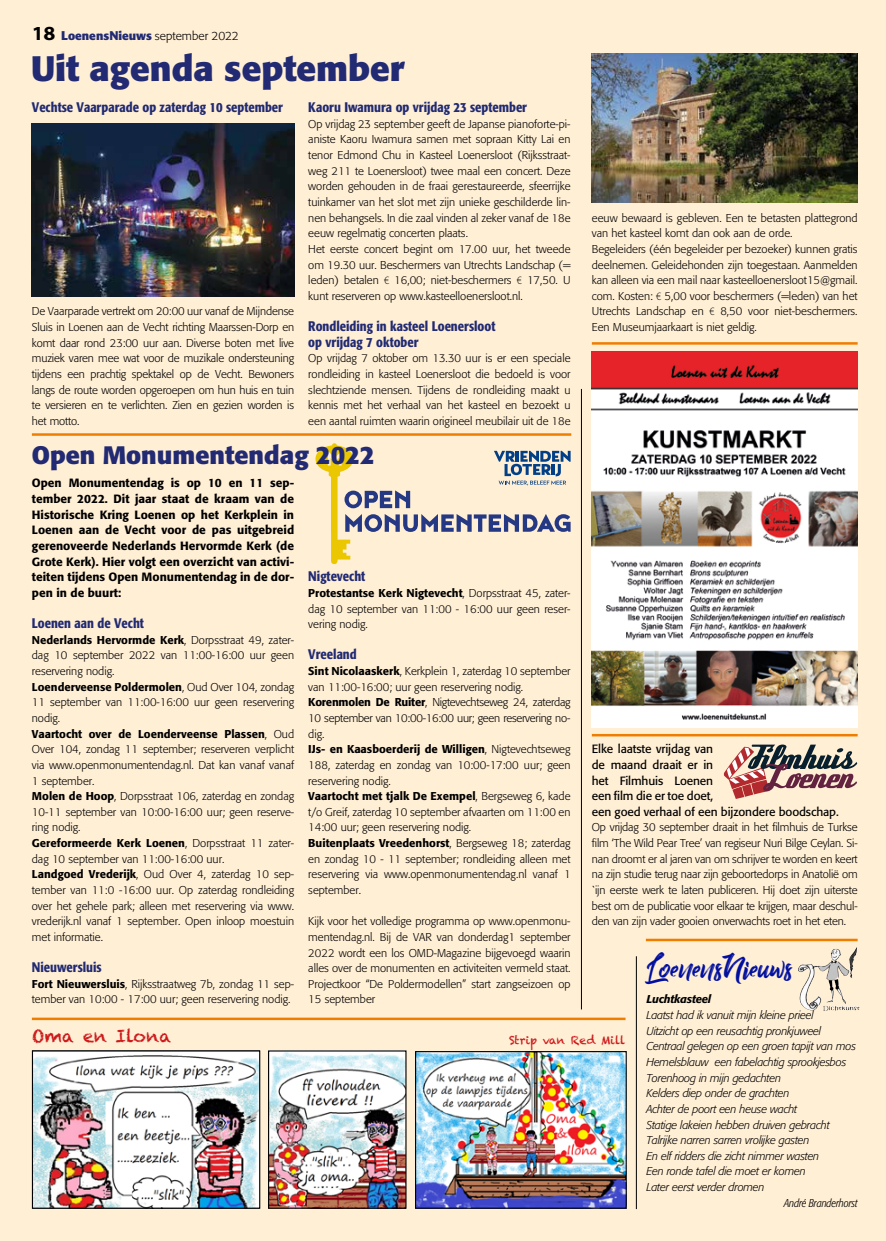
<style>
.page{position:relative;width:886px;height:1241px;background:#fff}
.page>*{position:absolute;margin:0;border:0;box-sizing:border-box;transform-origin:0 0}
.t1{font:36.25px "Billy Ohio";color:#000f9f}
.t2{font:700 35px "Formata";color:#212a72}
.t3{font:700 25px "Formata";color:#212a72}
.t4{font:17.5px "Chalkduster";color:#cd1719}
.t5{font:500 condensed 13.75px/15.6px "Formata";color:#212a72}
.t6{font:500 11.88px/15.6px "Formata";color:#000;text-align:justify}
.t7{font:11.88px/15.6px "Formata";letter-spacing:-.01em;color:#000}
.t8{font:300 11.88px "Formata";color:#000}
.t9{font:300 11.25px/15.6px "Formata";color:#000;text-align:justify}
.t10{font:italic 300 11.25px/15.6px "Formata";letter-spacing:-.02em;color:#000}
.t11{font:italic 300 condensed 11.25px "Formata";letter-spacing:-.02em;color:#000}
.t12{font:11.25px "Chalkduster";color:#cd1719}
.t13{font:italic 500 11.25px "Formata";letter-spacing:-.02em;color:#000}
.s1{font-family:"Myriad Pro";font-weight:700;font-stretch:semi-expanded;font-size:20px}
.s2{font-weight:700;font-size:12.5px;color:#212a72}
.s3{font-weight:700;color:#212a72}
.s4{font-family:"Myriad Pro";font-stretch:semi-condensed}
.s5{font-weight:500}
</style>
<div class="page">
<div style="left:0;top:0;width:886px;height:1240px;background:#ffefd5"></div>
<img style="left:802px;top:947px;width:55px;height:31px">
<hr style="left:636px;top:956px;width:1px;height:252px;background:#000">
<img style="left:34px;top:1052px;width:224px;height:154px">
<div style="left:32px;top:1050px;width:228px;height:158px;border:1px solid #000"></div>
<img style="left:270px;top:1052px;width:134px;height:154px">
<div style="left:268px;top:1050px;width:138px;height:158px;border:1px solid #000"></div>
<img style="left:417px;top:1052px;width:208px;height:154px">
<div style="left:415px;top:1050px;width:212px;height:158px;border:1px solid #000"></div>
<hr style="left:32px;top:433px;width:539px;height:2px;background:#ef7d00">
<img style="left:32px;top:123px;width:262px;height:174px">
<img style="left:592px;top:53px;width:265px;height:149px">
<svg style="left:315px;top:443px;width:255px;height:121px"></svg>
<hr style="left:32px;top:1017px;width:593px;height:2px;background:#ef7d00">
<hr style="left:646px;top:938px;width:211px;height:3px;background:#ef7d00">
<hr style="left:592px;top:342px;width:265px;height:2px;background:#ef7d00">
<hr style="left:581px;top:389px;width:1px;height:620px;background:#000">
<img style="left:592px;top:351px;width:265px;height:376px">
<hr style="left:592px;top:733px;width:265px;height:3px;background:#ef7d00">
<svg style="left:724px;top:744px;width:133px;height:54px"></svg>
<p class="t8" style="left:32px;top:29px;width:208px"><span class="s1">18</span> <span class="s2">L</span><span class="s3">oenens</span><span class="s2">N</span><span class="s3">ieuws</span> september 2022</p>
<h2 class="t2" style="left:31px;top:47px;width:375px">Uit agenda september</h2>
<p class="t5" style="left:32px;top:99px;width:253px">Vechtse Vaarparade op zaterdag 10 september</p>
<p class="t9" style="left:32px;top:304px;width:264px">De Vaarparade vertrekt om 20:00 uur vanaf de Mijndense Sluis in Loenen aan de Vecht richting Maarssen-Dorp en komt daar rond 23:00 uur aan. Diverse boten met live muziek varen mee wat voor de muzikale ondersteuning tijdens een prachtig spektakel op de Vecht. Bewoners langs de route worden opgeroepen om hun huis en tuin te versieren en te verlichten. Zien en gezien worden is het motto.</p>
<p class="t5" style="left:308px;top:99px;width:220px">Kaoru Iwamura op vrijdag 23 september</p>
<p class="t9" style="left:308px;top:116px;width:264px;text-align:left">Op vrijdag 23 september geeft de Japanse pianoforte-pi&shy;aniste Kaoru Iwamura samen met sopraan Kitty Lai en tenor Edmond Chu in Kasteel Loenersloot (Rijksstraat&shy;weg 211 te Loenersloot) twee maal een concert. Deze worden gehouden in de fraai gerestaureerde, sfeerrijke tuinkamer van het slot met zijn unieke geschilderde lin&shy;nen behangsels. In die zaal vinden al zeker vanaf de 18e eeuw regelmatig concerten plaats.<br>Het eerste concert begint om 17.00 uur, het tweede om 19.30 uur. Beschermers van Utrechts Landschap (= leden) betalen <span class="s4">€</span> 16,00; niet-beschermers <span class="s4">€</span> 17,50. U kunt reserveren op www.kasteelloenersloot.nl.</p>
<p class="t5" style="left:308px;top:318px;width:189px">Rondleiding in kasteel Loenersloot op vrijdag 7 oktober</p>
<p class="t9" style="left:308px;top:350px;width:264px">Op vrijdag 7 oktober om 13.30 uur is er een speciale rondleiding in kasteel Loenersloot die bedoeld is voor slechtziende mensen. Tijdens de rondleiding maakt u kennis met het verhaal van het kasteel en bezoekt u een aantal ruimten waarin origineel meubilair uit de 18e</p>
<p class="t9" style="left:592px;top:210px;width:267px;text-align:left">eeuw bewaard is gebleven. Een te betasten plattegrond van het kasteel komt dan ook aan de orde.<br>Begeleiders (één begeleider per bezoeker) kunnen gratis deelnemen. Geleidehonden zijn toegestaan. Aanmelden kan alleen via een mail naar kasteelloenersloot15@gmail. com. Kosten: <span class="s4">€</span> 5,00 voor beschermers (=leden) van het Utrechts Landschap en <span class="s4">€</span> 8,50 voor niet-beschermers.<br>Een Museumjaarkaart is niet geldig.</p>
<h3 class="t3" style="left:32px;top:439px;width:344px">Open Monumentendag 2022</h3>
<p class="t6" style="left:32px;top:475px;width:264px">Open Monumentendag is op 10 en 11 sep&shy;tember 2022. Dit jaar staat de kraam van de Historische Kring Loenen op het Kerkplein in Loenen aan de Vecht voor de pas uitgebreid gerenoveerde Nederlands Hervormde Kerk (de Grote Kerk). Hier volgt een overzicht van activi&shy;teiten tijdens Open Monumentendag in de dor&shy;pen in de buurt:</p>
<p class="t5" style="left:32px;top:615px;width:113px">Loenen aan de Vecht</p>
<p class="t9" style="left:32px;top:632px;width:264px;text-align:left"><span class="s5">Nederlands Hervormde Kerk</span>, Dorpsstraat 49, zater&shy;dag 10 september 2022 van 11:00-16:00 uur geen reservering nodig.<br><span class="s5">Loenderveense Poldermolen</span>, Oud Over 104, zondag 11 september van 11:00-16:00 uur geen reservering nodig.<br><span class="s5">Vaartocht over de Loenderveense Plassen</span>, Oud Over 104, zondag 11 september; reserveren verplicht via www.openmonumentendag.nl. Dat kan vanaf vanaf 1 september.<br><span class="s5">Molen de Hoop</span>, Dorpsstraat 106, zaterdag en zondag 10-11 september van 10:00-16:00 uur; geen reserve&shy;ring nodig.<br><span class="s5">Gereformeerde Kerk Loenen</span>, Dorpsstraat 11 zater&shy;dag 10 september van 11:00-16:00 uur.<br><span class="s5">Landgoed Vrederijk</span>, Oud Over 4, zaterdag 10 sep&shy;tember van 11:0 -16:00 uur. Op zaterdag rondleiding over het gehele park; alleen met reservering via www. vrederijk.nl vanaf 1 september. Open inloop moestuin met informatie.</p>
<p class="t5" style="left:32px;top:959px;width:71px">Nieuwersluis</p>
<p class="t9" style="left:32px;top:975px;width:264px"><span class="s5">Fort Nieuwersluis</span>, Rijksstraatweg 7b, zondag 11 sep&shy;tember van 10:00 - 17:00 uur; geen reservering nodig.</p>
<p class="t5" style="left:308px;top:568px;width:58px">Nigtevecht</p>
<p class="t9" style="left:308px;top:585px;width:264px"><span class="s5">Protestantse Kerk Nigtevecht</span>, Dorpsstraat 45, zater&shy;dag 10 september van 11:00 - 16:00 uur geen reser&shy;vering nodig.</p>
<p class="t5" style="left:308px;top:646px;width:50px">Vreeland</p>
<p class="t9" style="left:308px;top:663px;width:264px;text-align:left"><span class="s5">Sint Nicolaaskerk</span>, Kerkplein 1, zaterdag 10 september van 11:00-16:00; uur geen reservering nodig.<br><span class="s5">Korenmolen De Ruiter</span>, Nigtevechtseweg 24, zaterdag 10 september van 10:00-16:00 uur; geen reservering no&shy;dig.<br><span class="s5">IJs- en Kaasboerderij de Willigen</span>, Nigtevechtseweg 188, zaterdag en zondag van 10:00-17:00 uur; geen reservering nodig.<br><span class="s5">Vaartocht met tjalk De Exempel</span>, Bergseweg 6, kade t/o Greif, zaterdag 10 september afvaarten om 11:00 en 14:00 uur; geen reservering nodig.<br><span class="s5">Buitenplaats Vreedenhorst</span>, Bergseweg 18; zaterdag en zondag 10 - 11 september; rondleiding alleen met reservering via www.openmonumentendag.nl vanaf 1 september.</p>
<p class="t9" style="left:308px;top:913px;width:264px">Kijk voor het volledige programma op www.openmonu&shy;mentendag.nl. Bij de VAR van donderdag1 september 2022 wordt een los OMD-Magazine bijgevoegd waarin alles over de monumenten en activiteiten vermeld staat.<br>Projectkoor “De Poldermodellen” start zangseizoen op 15 september</p>
<p class="t7" style="left:592px;top:741px;width:248px">Elke laatste vrijdag van<br>de maand draait er in<br>het Filmhuis Loenen<br>een film die er toe doet,<br>een goed verhaal of een bijzondere boodschap.</p>
<p class="t9" style="left:592px;top:819px;width:267px">Op vrijdag 30 september draait in het filmhuis de Turkse film ‘The Wild Pear Tree’ van regiseur Nuri Bilge Ceylan. Si&shy;nan droomt er al jaren van om schrijver te worden en keert na zijn studie terug naar zijn geboortedorps in Anatolië om `ijn eerste werk te laten publiceren. Hij doet zijn uiterste best om de publicatie voor elkaar te krijgen, maar deschul&shy;den van zijn vader gooien onverwachts roet in het eten.</p>
<h1 class="t1" style="left:647px;top:944px;width:147px">LoenensNieuws</h1>
<p class="t13" style="left:646px;top:992px;width:66px">Luchtkasteel</p>
<p class="t10" style="left:646px;top:1007px;width:211px">Laatst had ik vanuit mijn kleine prieel<br>Uitzicht op een reusachtig pronkjuweel Centraal gelegen op een groen tapijt van mos Hemelsblauw een fabelachtig sprookjesbos Torenhoog in mijn gedachten<br>Kelders diep onder de grachten<br>Achter de poort een heuse wacht<br>Statige lakeien hebben druiven gebracht Talrijke narren sarren vrolijke gasten<br>En elf ridders die zicht nimmer wasten<br>Een ronde tafel die moet er komen<br>Later eerst verder dromen</p>
<p class="t11" style="left:784px;top:1196px;width:75px">André Branderhorst</p>
<h3 class="t4" style="left:32px;top:1025px;width:141px">Oma en Ilona</h3>
<p class="t12" style="left:509px;top:1033px;width:118px">Strip van Red Mill</p>
</div>
